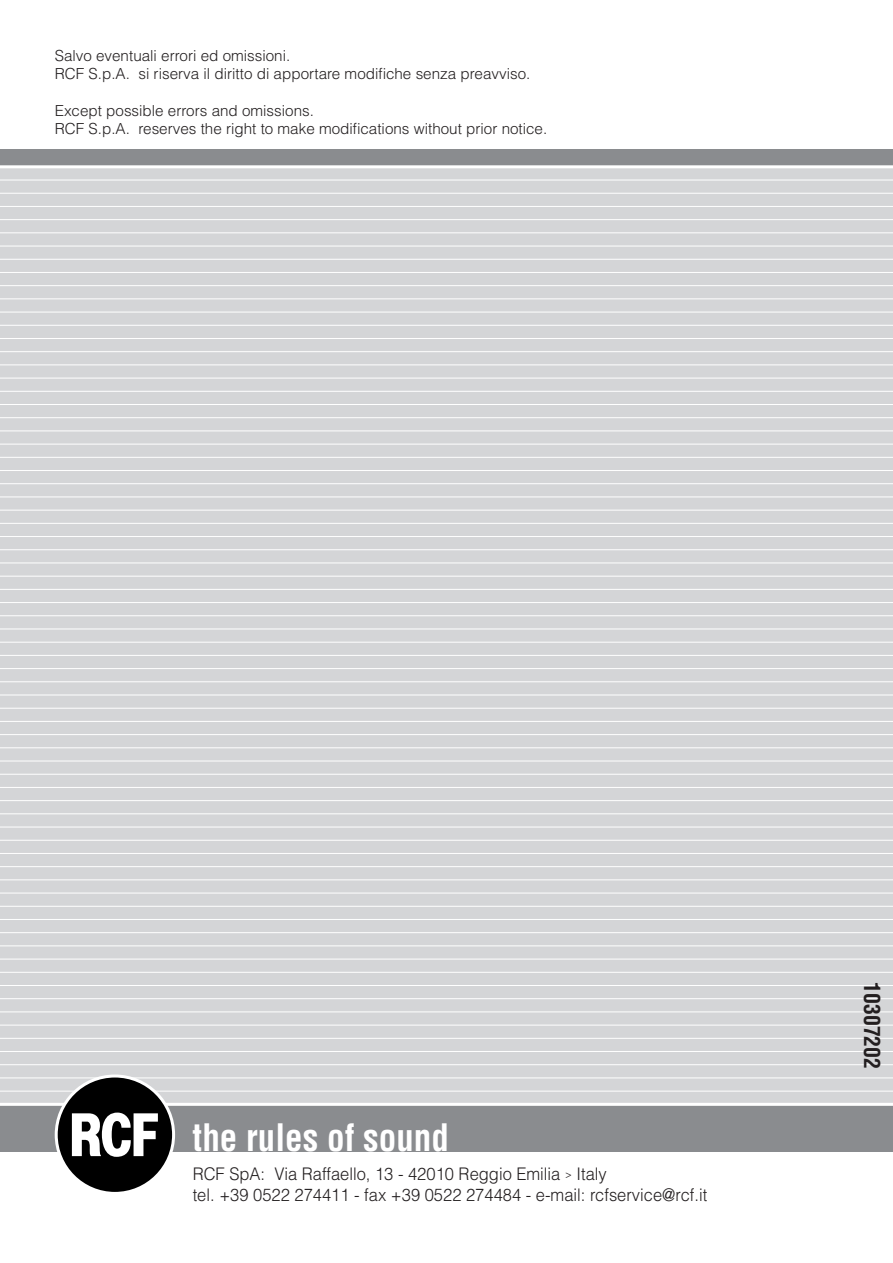
<style>
.page{position:relative;width:893px;height:1263px;background:#fff}
.page>*{position:absolute;margin:0;border:0;box-sizing:border-box;transform-origin:0 0}
.t1{font:700 condensed 36.9px "Helvetica LT Std";color:#fff;scale:.95 1}
.t2{font:700 condensed 21.75px "Helvetica LT Std";color:#231f20}
.t3{font:300 17.4px/20.9px "Helvetica LT Std";color:#231f20;scale:.95 1}
.t4{font:300 15.15px/18.3px "Helvetica LT Std";color:#231f20}
.s1{font-size:10.8px}
</style>
<div class="page">
<div style="left:0;top:158px;width:893px;height:972px;background:#d4d5d7"></div>
<hr style="left:0;top:193px;width:893px;height:1px;background:#fff">
<hr style="left:0;top:206px;width:893px;height:1px;background:#fff">
<hr style="left:0;top:219px;width:893px;height:1px;background:#fff">
<hr style="left:0;top:232px;width:893px;height:1px;background:#fff">
<hr style="left:0;top:246px;width:893px;height:1px;background:#fff">
<hr style="left:0;top:259px;width:893px;height:1px;background:#fff">
<hr style="left:0;top:272px;width:893px;height:1px;background:#fff">
<hr style="left:0;top:285px;width:893px;height:1px;background:#fff">
<hr style="left:0;top:298px;width:893px;height:1px;background:#fff">
<hr style="left:0;top:312px;width:893px;height:1px;background:#fff">
<hr style="left:0;top:325px;width:893px;height:1px;background:#fff">
<hr style="left:0;top:338px;width:893px;height:1px;background:#fff">
<hr style="left:0;top:351px;width:893px;height:1px;background:#fff">
<hr style="left:0;top:364px;width:893px;height:1px;background:#fff">
<hr style="left:0;top:378px;width:893px;height:1px;background:#fff">
<hr style="left:0;top:391px;width:893px;height:1px;background:#fff">
<hr style="left:0;top:404px;width:893px;height:1px;background:#fff">
<hr style="left:0;top:417px;width:893px;height:1px;background:#fff">
<hr style="left:0;top:430px;width:893px;height:1px;background:#fff">
<hr style="left:0;top:444px;width:893px;height:1px;background:#fff">
<hr style="left:0;top:457px;width:893px;height:1px;background:#fff">
<hr style="left:0;top:470px;width:893px;height:1px;background:#fff">
<hr style="left:0;top:483px;width:893px;height:1px;background:#fff">
<hr style="left:0;top:496px;width:893px;height:1px;background:#fff">
<hr style="left:0;top:510px;width:893px;height:1px;background:#fff">
<hr style="left:0;top:523px;width:893px;height:1px;background:#fff">
<hr style="left:0;top:536px;width:893px;height:1px;background:#fff">
<hr style="left:0;top:549px;width:893px;height:1px;background:#fff">
<hr style="left:0;top:563px;width:893px;height:1px;background:#fff">
<hr style="left:0;top:576px;width:893px;height:1px;background:#fff">
<hr style="left:0;top:589px;width:893px;height:1px;background:#fff">
<hr style="left:0;top:602px;width:893px;height:1px;background:#fff">
<hr style="left:0;top:615px;width:893px;height:1px;background:#fff">
<hr style="left:0;top:629px;width:893px;height:1px;background:#fff">
<hr style="left:0;top:642px;width:893px;height:1px;background:#fff">
<hr style="left:0;top:655px;width:893px;height:1px;background:#fff">
<hr style="left:0;top:668px;width:893px;height:1px;background:#fff">
<hr style="left:0;top:681px;width:893px;height:1px;background:#fff">
<hr style="left:0;top:695px;width:893px;height:1px;background:#fff">
<hr style="left:0;top:708px;width:893px;height:1px;background:#fff">
<hr style="left:0;top:721px;width:893px;height:1px;background:#fff">
<hr style="left:0;top:734px;width:893px;height:1px;background:#fff">
<hr style="left:0;top:747px;width:893px;height:1px;background:#fff">
<hr style="left:0;top:761px;width:893px;height:1px;background:#fff">
<hr style="left:0;top:774px;width:893px;height:1px;background:#fff">
<hr style="left:0;top:787px;width:893px;height:1px;background:#fff">
<hr style="left:0;top:800px;width:893px;height:1px;background:#fff">
<hr style="left:0;top:813px;width:893px;height:1px;background:#fff">
<hr style="left:0;top:827px;width:893px;height:1px;background:#fff">
<hr style="left:0;top:840px;width:893px;height:1px;background:#fff">
<hr style="left:0;top:853px;width:893px;height:1px;background:#fff">
<hr style="left:0;top:866px;width:893px;height:1px;background:#fff">
<hr style="left:0;top:879px;width:893px;height:1px;background:#fff">
<hr style="left:0;top:893px;width:893px;height:1px;background:#fff">
<hr style="left:0;top:906px;width:893px;height:1px;background:#fff">
<hr style="left:0;top:919px;width:893px;height:1px;background:#fff">
<hr style="left:0;top:932px;width:893px;height:1px;background:#fff">
<hr style="left:0;top:945px;width:893px;height:1px;background:#fff">
<hr style="left:0;top:959px;width:893px;height:1px;background:#fff">
<hr style="left:0;top:972px;width:893px;height:1px;background:#fff">
<hr style="left:0;top:985px;width:893px;height:1px;background:#fff">
<hr style="left:0;top:998px;width:893px;height:1px;background:#fff">
<hr style="left:0;top:1011px;width:893px;height:1px;background:#fff">
<hr style="left:0;top:1025px;width:893px;height:1px;background:#fff">
<hr style="left:0;top:180px;width:893px;height:1px;background:#fff">
<hr style="left:0;top:1038px;width:893px;height:1px;background:#fff">
<hr style="left:0;top:1051px;width:893px;height:1px;background:#fff">
<hr style="left:0;top:1064px;width:893px;height:1px;background:#fff">
<hr style="left:0;top:1077px;width:893px;height:1px;background:#fff">
<hr style="left:0;top:1091px;width:893px;height:1px;background:#fff">
<div style="left:0;top:1104px;width:893px;height:48px;background:#8a8c8f"></div>
<div style="left:0;top:150px;width:893px;height:18px;background:#8a8c8f"></div>
<hr style="left:0;top:1103px;width:893px;height:3px;background:#fff">
<hr style="left:0;top:165px;width:893px;height:3px;background:#fff">
<div style="left:56px;top:1076px;width:118px;height:117px;background:#000;border-radius:50%"></div>
<div style="left:55px;top:1074px;width:120px;height:121px;border:3px solid #fff;border-radius:50%"></div>
<svg style="left:72px;top:1112px;width:86px;height:45px"></svg>
<p class="t4" style="left:55px;top:47px;width:477px">Salvo eventuali errori ed omissioni.<br>RCF S.p.A. si riserva il diritto di apportare modifiche senza preavviso.</p>
<p class="t4" style="left:55px;top:101px;width:494px">Except possible errors and omissions.<br>RCF S.p.A. reserves the right to make modifications without prior notice.</p>
<h1 class="t1" style="left:193px;top:1115px;width:271px">the rules of sound</h1>
<p class="t3" style="left:193px;top:1163px;width:543px">RCF SpA: Via Raffaello, 13 - 42010 Reggio Emilia <span class="s1">&gt;</span> Italy<br>tel. +39 0522 274411 - fax +39 0522 274484 - e-mail: rcfservice@rcf.it</p>
<h2 class="t2" style="left:886px;top:982px;width:88px;rotate:90deg">10307202</h2>
</div>
